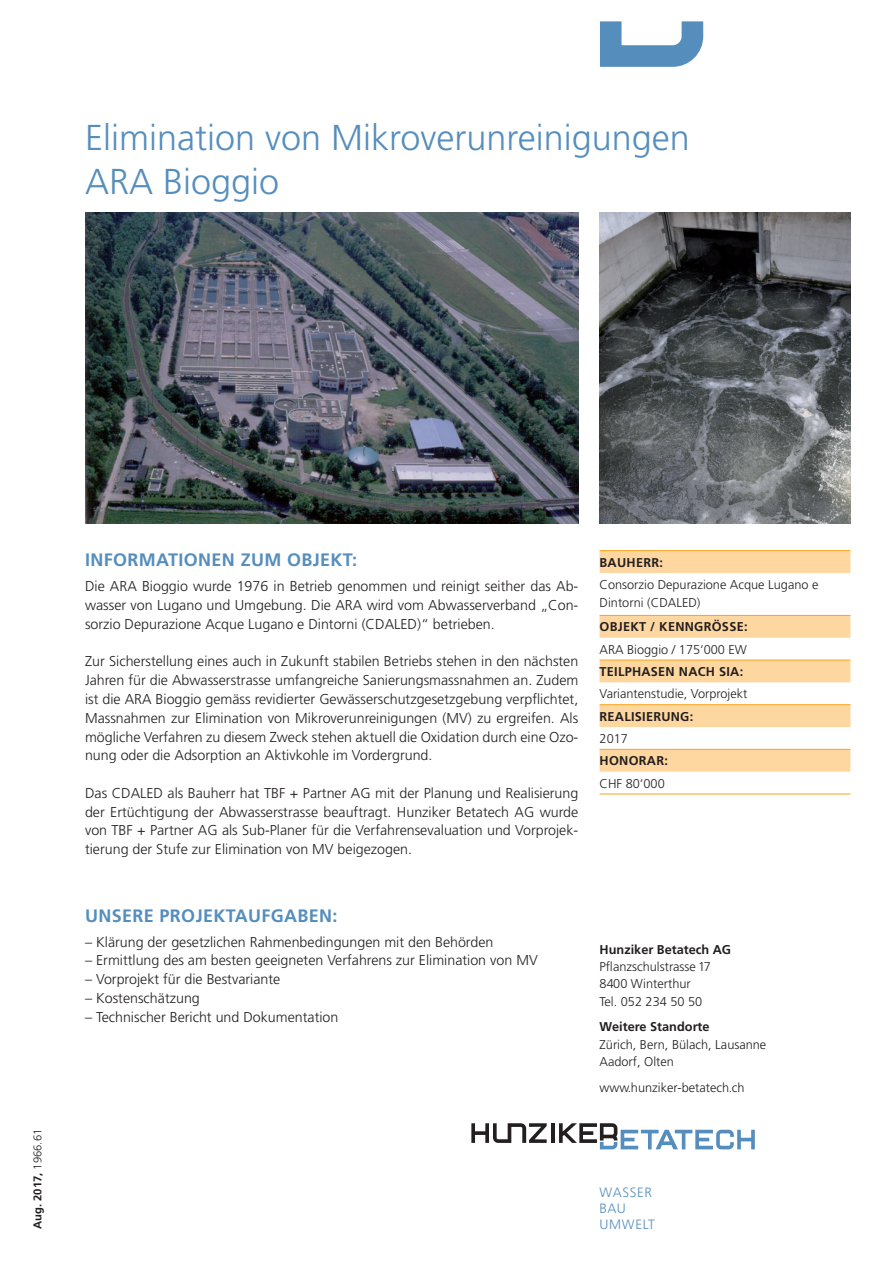
<style>
.page{position:relative;width:893px;height:1263px;background:#fff}
.page>*{position:absolute;margin:0;border:0;box-sizing:border-box;transform-origin:0 0}
.t1{font:300 36px/43.2px "Frutiger LT Std";color:#558ebd}
.t2{font:700 18px "Frutiger LT Std";letter-spacing:.02em;color:#558ebd}
.t3{font:300 14.25px/18.8px "Frutiger LT Std";color:#231f20;text-align:justify}
.t4{font:300 13.5px/16.2px "Frutiger LT Std";letter-spacing:.05em;color:#558ebd}
.t5{font:300 12.75px/17.2px "Frutiger LT Std";color:#231f20}
.t6{font:700 12.75px "Frutiger LT Std";letter-spacing:.02em;color:#231f20}
.t7{font:700 12.75px "Frutiger LT Std";color:#231f20}
.t8{font:700 11.25px "Frutiger LT Std";color:#231f20}
.s1{font-weight:300}
</style>
<div class="page">
<hr style="left:551px;top:1123px;width:3px;height:20px;background:#231f20">
<svg style="left:471px;top:1123px;width:76px;height:20px"></svg>
<svg style="left:559px;top:1123px;width:196px;height:26px"></svg>
<svg style="left:600px;top:21px;width:103px;height:46px"></svg>
<img style="left:600px;top:213px;width:250px;height:310px">
<img style="left:85px;top:213px;width:493px;height:310px">
<svg style="left:600px;top:551px;width:250px;height:221px"></svg>
<hr style="left:600px;top:550px;width:250px;height:1px;background:#f9a51b">
<hr style="left:600px;top:615px;width:250px;height:1px;background:#f9a51b">
<hr style="left:600px;top:794px;width:250px;height:1px;background:#f9a51b">
<hr style="left:600px;top:660px;width:250px;height:1px;background:#f9a51b">
<hr style="left:600px;top:704px;width:250px;height:1px;background:#f9a51b">
<hr style="left:600px;top:749px;width:250px;height:1px;background:#f9a51b">
<h1 class="t1" style="left:85px;top:117px;width:606px">Elimination von Mikroverunreinigungen<br>ARA Bioggio</h1>
<p class="t8" style="left:31px;top:1229px;width:102px;rotate:-90deg">Aug. 2017, <span class="s1">1966.61</span></p>
<p class="t2" style="left:85px;top:549px;width:273px">INFORMATIONEN ZUM OBJEKT:</p>
<p class="t3" style="left:85px;top:577px;width:495px">Die ARA Bioggio wurde 1976 in Betrieb genommen und reinigt seither das Ab&shy;wasser von Lugano und Umgebung. Die ARA wird vom Abwasserverband „Con&shy;sorzio Depurazione Acque Lugano e Dintorni (CDALED)“ betrieben.</p>
<p class="t3" style="left:85px;top:652px;width:495px">Zur Sicherstellung eines auch in Zukunft stabilen Betriebs stehen in den nächsten Jahren für die Abwasserstrasse umfangreiche Sanierungsmassnahmen an. Zudem ist die ARA Bioggio gemäss revidierter Gewässerschutzgesetzgebung verpflichtet, Massnahmen zur Elimination von Mikroverunreinigungen (MV) zu ergreifen. Als mögliche Verfahren zu diesem Zweck stehen aktuell die Oxidation durch eine Ozo&shy;nung oder die Adsorption an Aktivkohle im Vordergrund.</p>
<p class="t3" style="left:85px;top:784px;width:495px">Das CDALED als Bauherr hat TBF + Partner AG mit der Planung und Realisierung der Ertüchtigung der Abwasserstrasse beauftragt. Hunziker Betatech AG wurde von TBF + Partner AG als Sub-Planer für die Verfahrensevaluation und Vorprojek&shy;tierung der Stufe zur Elimination von MV beigezogen.</p>
<p class="t2" style="left:85px;top:905px;width:254px">UNSERE PROJEKTAUFGABEN:</p>
<p class="t3" style="left:85px;top:932px;width:410px">– Klärung der gesetzlichen Rahmenbedingungen mit den Behörden</p>
<p class="t3" style="left:85px;top:951px;width:454px">– Ermittlung des am besten geeigneten Verfahrens zur Elimination von MV</p>
<p class="t3" style="left:85px;top:970px;width:197px">– Vorprojekt für die Bestvariante</p>
<p class="t3" style="left:85px;top:989px;width:116px">– Kostenschätzung</p>
<p class="t3" style="left:85px;top:1007px;width:255px">– Technischer Bericht und Dokumentation</p>
<p class="t6" style="left:600px;top:555px;width:65px">BAUHERR:</p>
<p class="t5" style="left:600px;top:576px;width:220px;line-height:18px">Consorzio Depurazione Acque Lugano e<br>Dintorni (CDALED)</p>
<p class="t6" style="left:600px;top:619px;width:149px">OBJEKT / KENNGRÖSSE:</p>
<p class="t5" style="left:600px;top:641px;width:149px">ARA Bioggio / 175‘000 EW</p>
<p class="t6" style="left:600px;top:664px;width:145px">TEILPHASEN NACH SIA:</p>
<p class="t5" style="left:600px;top:685px;width:149px">Variantenstudie, Vorprojekt</p>
<p class="t6" style="left:600px;top:709px;width:95px">REALISIERUNG:</p>
<p class="t5" style="left:600px;top:730px;width:30px">2017</p>
<p class="t6" style="left:600px;top:753px;width:70px">HONORAR:</p>
<p class="t5" style="left:600px;top:775px;width:67px">CHF 80‘000</p>
<p class="t7" style="left:600px;top:942px;width:133px">Hunziker Betatech AG</p>
<p class="t5" style="left:600px;top:958px;width:113px">Pflanzschulstrasse 17<br>8400 Winterthur<br>Tel. 052 234 50 50</p>
<p class="t7" style="left:600px;top:1019px;width:112px">Weitere Standorte</p>
<p class="t5" style="left:600px;top:1036px;width:168px">Zürich, Bern, Bülach, Lausanne<br>Aadorf, Olten</p>
<p class="t5" style="left:600px;top:1079px;width:146px">www.hunziker-betatech.ch</p>
<p class="t4" style="left:600px;top:1184px;width:57px">WASSER<br>BAU<br>UMWELT</p>
</div>
